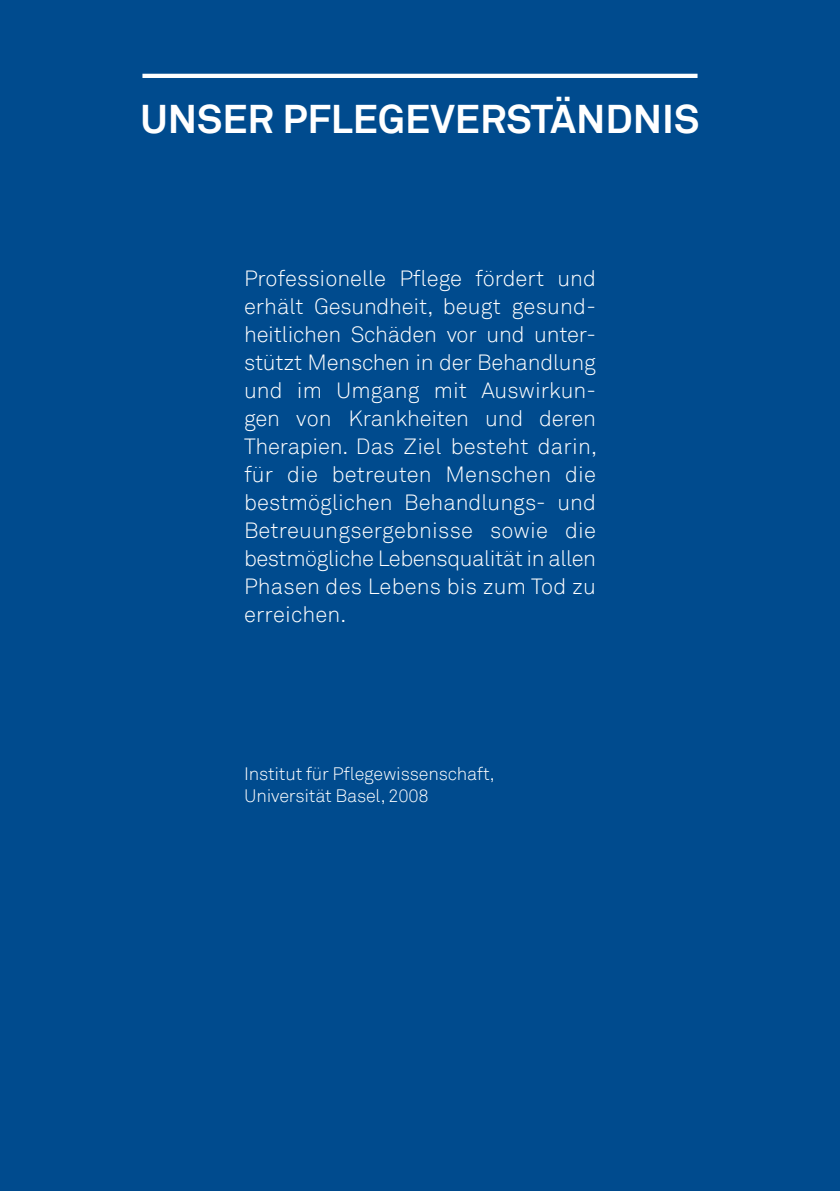
<style>
.page{position:relative;width:840px;height:1191px;background:#fff}
.page>*{position:absolute;margin:0;border:0;box-sizing:border-box;transform-origin:0 0}
.t1{font:700 40px "Akkurat";color:#fff}
.Text{font:300 22px/28px "Akkurat";letter-spacing:.01em;color:#fff;text-align:justify}
.Text-2{font:300 18px "Akkurat";letter-spacing:-.01em;color:#fff}
</style>
<div class="page">
<div style="left:0;top:0;width:839px;height:1191px;background:#004b8e"></div>
<hr style="left:142px;top:74px;width:555px;height:4px;background:#fff">
<p class="t1" style="left:140px;top:93px;width:560px">UNSER PFLEGEVERSTÄNDNIS</p>
<p class="Text" style="left:244px;top:265px;width:354px">Professionelle Pflege fördert und erhält Gesundheit, beugt gesund&shy;heitlichen Schäden vor und unter&shy;stützt Menschen in der Behandlung und im Umgang mit Auswirkun&shy;gen von Krankheiten und deren Therapien. Das Ziel besteht darin, für die betreuten Menschen die bestmöglichen Behandlungs- und Betreuungsergebnisse sowie die bestmögliche Lebensqualität in allen Phasen des Lebens bis zum Tod zu erreichen.</p>
<p class="Text-2" style="left:244px;top:763px;width:252px">Institut für Pflegewissenschaft,</p>
<p class="Text-2" style="left:244px;top:784px;width:186px">Universität Basel, 2008</p>
</div>
